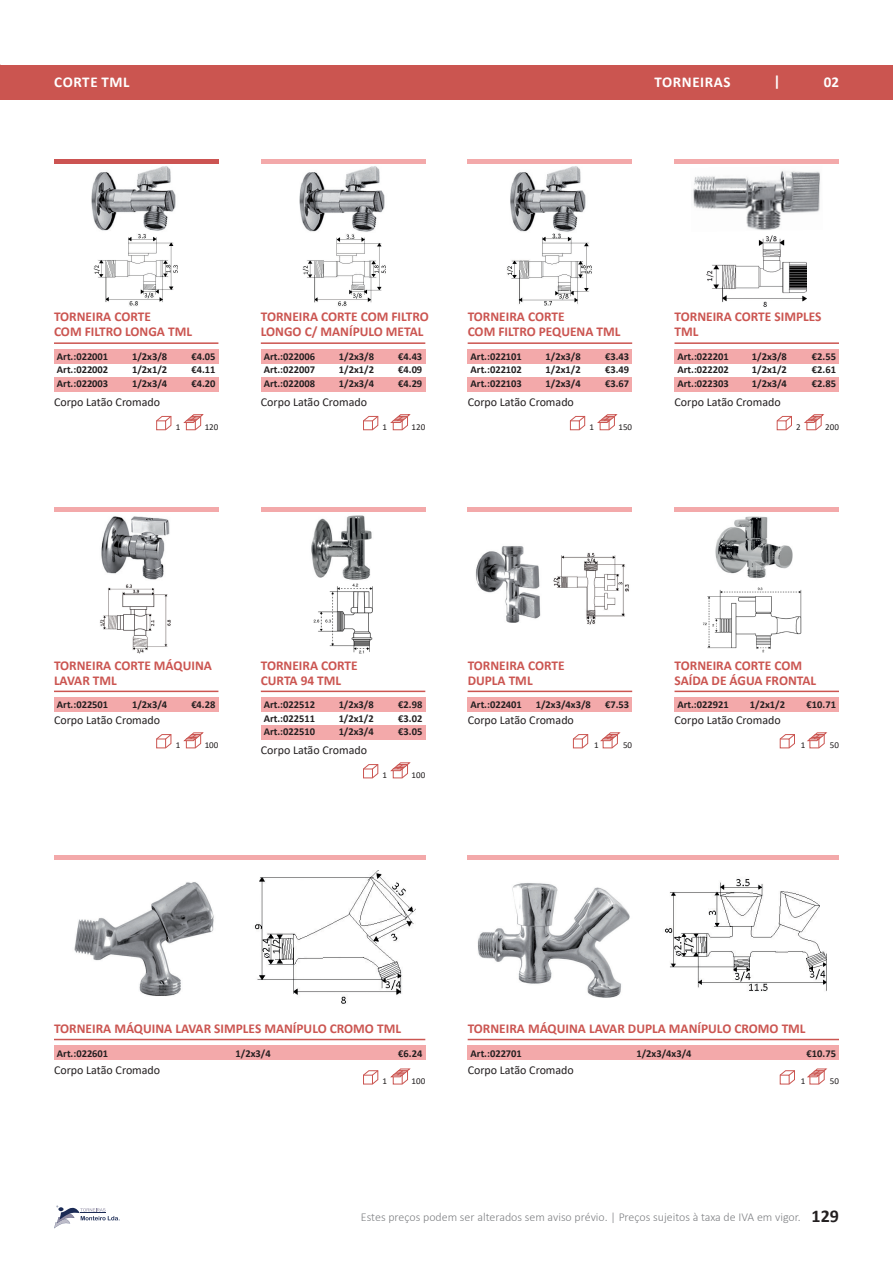
<style>
.page{position:relative;width:893px;height:1263px;background:#fff}
.page>*{position:absolute;margin:0;border:0;box-sizing:border-box;transform-origin:0 0}
.t1{font:700 15px "Calibri";letter-spacing:.04em;color:#fff}
.t2{font:700 13.5px/15px "Calibri";color:#cb5551}
.t3{font:12px "Calibri";color:#231f20}
.t4{font:300 12px "Calibri";color:#808285}
.t5{font:700 10.5px/13.5px "Calibri";color:#231f20;text-align:justify}
.t6{font:9px "Calibri";color:#231f20}
.s1{font-weight:700;font-size:18px;color:#231f20}
</style>
<div class="page">
<div style="left:0;top:65px;width:893px;height:34px;background:#cb5550"></div>
<svg style="left:54px;top:1205px;width:66px;height:23px"></svg>
<img style="left:665px;top:879px;width:161px;height:112px">
<img style="left:254px;top:870px;width:162px;height:134px">
<img style="left:700px;top:511px;width:113px;height:68px">
<img style="left:703px;top:587px;width:99px;height:66px">
<img style="left:475px;top:546px;width:66px;height:77px">
<img style="left:553px;top:552px;width:76px;height:73px">
<hr style="left:54px;top:342px;width:164px;height:2px;background:#cb5551">
<img style="left:91px;top:166px;width:87px;height:140px">
<hr style="left:261px;top:342px;width:164px;height:2px;background:#cb5551">
<img style="left:300px;top:166px;width:86px;height:140px">
<hr style="left:468px;top:342px;width:164px;height:2px;background:#cb5551">
<img style="left:510px;top:166px;width:76px;height:66px">
<img style="left:507px;top:233px;width:85px;height:73px">
<hr style="left:674px;top:342px;width:165px;height:2px;background:#cb5551">
<img style="left:693px;top:171px;width:127px;height:59px">
<img style="left:706px;top:235px;width:100px;height:72px">
<div style="left:54px;top:349px;width:164px;height:15px;background:#f3a9aa"></div>
<div style="left:54px;top:377px;width:164px;height:15px;background:#f3a9aa"></div>
<div style="left:261px;top:349px;width:164px;height:15px;background:#f3a9aa"></div>
<div style="left:261px;top:377px;width:164px;height:15px;background:#f3a9aa"></div>
<div style="left:468px;top:349px;width:164px;height:15px;background:#f3a9aa"></div>
<div style="left:468px;top:377px;width:164px;height:15px;background:#f3a9aa"></div>
<div style="left:674px;top:349px;width:165px;height:15px;background:#f3a9aa"></div>
<div style="left:674px;top:377px;width:165px;height:15px;background:#f3a9aa"></div>
<hr style="left:54px;top:691px;width:164px;height:1px;background:#cb5551">
<hr style="left:261px;top:691px;width:164px;height:1px;background:#cb5551">
<img style="left:99px;top:511px;width:71px;height:69px">
<img style="left:299px;top:511px;width:88px;height:69px">
<img style="left:99px;top:584px;width:72px;height:70px">
<img style="left:313px;top:583px;width:60px;height:71px">
<div style="left:54px;top:697px;width:164px;height:15px;background:#f3a9aa"></div>
<div style="left:261px;top:697px;width:164px;height:15px;background:#f3a9aa"></div>
<div style="left:261px;top:725px;width:164px;height:15px;background:#f3a9aa"></div>
<hr style="left:261px;top:507px;width:164px;height:4px;background:#f3a9aa">
<hr style="left:674px;top:507px;width:165px;height:4px;background:#f3a9aa">
<hr style="left:468px;top:691px;width:164px;height:1px;background:#cb5551">
<div style="left:468px;top:697px;width:164px;height:15px;background:#f3a9aa"></div>
<hr style="left:674px;top:691px;width:165px;height:1px;background:#cb5551">
<div style="left:674px;top:697px;width:165px;height:15px;background:#f3a9aa"></div>
<hr style="left:261px;top:159px;width:164px;height:4px;background:#f3a9aa">
<hr style="left:674px;top:159px;width:165px;height:4px;background:#f3a9aa">
<hr style="left:54px;top:1039px;width:371px;height:1px;background:#cb5551">
<hr style="left:468px;top:1039px;width:371px;height:1px;background:#cb5551">
<img style="left:74px;top:882px;width:140px;height:114px">
<img style="left:477px;top:883px;width:153px;height:115px">
<div style="left:54px;top:1045px;width:371px;height:15px;background:#f3a9aa"></div>
<div style="left:468px;top:1045px;width:371px;height:15px;background:#f3a9aa"></div>
<hr style="left:54px;top:159px;width:164px;height:4px;background:#cc5452">
<hr style="left:468px;top:159px;width:164px;height:4px;background:#f3a9aa">
<hr style="left:54px;top:507px;width:164px;height:4px;background:#f3a9aa">
<div style="left:54px;top:855px;width:371px;height:5px;background:#f3a9aa"></div>
<hr style="left:468px;top:507px;width:164px;height:4px;background:#f3a9aa">
<div style="left:468px;top:855px;width:371px;height:5px;background:#f3a9aa"></div>
<svg style="left:184px;top:414px;width:19px;height:16px"></svg>
<svg style="left:156px;top:416px;width:15px;height:14px"></svg>
<svg style="left:184px;top:732px;width:19px;height:16px"></svg>
<svg style="left:156px;top:734px;width:15px;height:14px"></svg>
<svg style="left:391px;top:414px;width:19px;height:16px"></svg>
<svg style="left:363px;top:416px;width:15px;height:14px"></svg>
<svg style="left:391px;top:762px;width:19px;height:16px"></svg>
<svg style="left:363px;top:764px;width:15px;height:14px"></svg>
<svg style="left:391px;top:1069px;width:19px;height:15px"></svg>
<svg style="left:363px;top:1070px;width:15px;height:14px"></svg>
<svg style="left:598px;top:414px;width:19px;height:16px"></svg>
<svg style="left:570px;top:416px;width:15px;height:14px"></svg>
<svg style="left:601px;top:732px;width:19px;height:16px"></svg>
<svg style="left:573px;top:734px;width:15px;height:14px"></svg>
<svg style="left:808px;top:732px;width:19px;height:16px"></svg>
<svg style="left:780px;top:734px;width:15px;height:14px"></svg>
<svg style="left:808px;top:1069px;width:19px;height:15px"></svg>
<svg style="left:780px;top:1070px;width:15px;height:14px"></svg>
<svg style="left:805px;top:414px;width:19px;height:16px"></svg>
<svg style="left:777px;top:416px;width:15px;height:14px"></svg>
<p class="t1" style="left:54px;top:71px;width:77px">CORTE TML</p>
<p class="t1" style="left:654px;top:71px;width:78px">TORNEIRAS</p>
<p class="t1" style="left:773px;top:71px;width:9px">|</p>
<p class="t1" style="left:824px;top:71px;width:17px">02</p>
<p class="t2" style="left:54px;top:309px;width:139px">TORNEIRA CORTE<br>COM FILTRO LONGA TML</p>
<p class="t2" style="left:261px;top:309px;width:170px">TORNEIRA CORTE COM FILTRO<br>LONGO C/ MANÍPULO METAL</p>
<p class="t2" style="left:468px;top:309px;width:154px">TORNEIRA CORTE<br>COM FILTRO PEQUENA TML</p>
<p class="t2" style="left:674px;top:309px;width:148px">TORNEIRA CORTE SIMPLES<br>TML</p>
<p class="t5" style="left:132px;top:349px;width:37px">1/2x3/8<br>1/2x1/2<br>1/2x3/4</p>
<p class="t5" style="left:57px;top:349px;width:53px">Art.:022001<br>Art.:022002<br>Art.:022003</p>
<p class="t5" style="left:191px;top:349px;width:26px">€4.05 €4.11 €4.20</p>
<p class="t5" style="left:339px;top:349px;width:37px">1/2x3/8<br>1/2x1/2<br>1/2x3/4</p>
<p class="t5" style="left:264px;top:349px;width:53px">Art.:022006<br>Art.:022007<br>Art.:022008</p>
<p class="t5" style="left:398px;top:349px;width:26px">€4.43 €4.09 €4.29</p>
<p class="t5" style="left:546px;top:349px;width:37px">1/2x3/8<br>1/2x1/2<br>1/2x3/4</p>
<p class="t5" style="left:677px;top:349px;width:53px">Art.:022201<br>Art.:022202<br>Art.:022303</p>
<p class="t5" style="left:812px;top:349px;width:26px">€2.55 €2.61 €2.85</p>
<p class="t5" style="left:752px;top:349px;width:37px">1/2x3/8<br>1/2x1/2<br>1/2x3/4</p>
<p class="t5" style="left:471px;top:349px;width:53px">Art.:022101<br>Art.:022102<br>Art.:022103</p>
<p class="t5" style="left:605px;top:349px;width:26px">€3.43 €3.49 €3.67</p>
<p class="t3" style="left:54px;top:394px;width:108px">Corpo Latão Cromado</p>
<p class="t3" style="left:674px;top:394px;width:108px">Corpo Latão Cromado</p>
<p class="t3" style="left:261px;top:394px;width:108px">Corpo Latão Cromado</p>
<p class="t3" style="left:468px;top:394px;width:108px">Corpo Latão Cromado</p>
<p class="t6" style="left:176px;top:421px;width:6px">1</p>
<p class="t6" style="left:205px;top:421px;width:15px">120</p>
<p class="t6" style="left:383px;top:421px;width:6px">1</p>
<p class="t6" style="left:412px;top:421px;width:15px">120</p>
<p class="t6" style="left:589px;top:421px;width:6px">1</p>
<p class="t6" style="left:618px;top:421px;width:15px">150</p>
<p class="t6" style="left:796px;top:421px;width:6px">2</p>
<p class="t6" style="left:825px;top:421px;width:15px">200</p>
<p class="t2" style="left:54px;top:657px;width:159px">TORNEIRA CORTE MÁQUINA<br>LAVAR TML</p>
<p class="t2" style="left:261px;top:657px;width:98px">TORNEIRA CORTE<br>CURTA 94 TML</p>
<p class="t3" style="left:54px;top:712px;width:108px">Corpo Latão Cromado</p>
<p class="t5" style="left:57px;top:698px;width:53px">Art.:022501</p>
<p class="t5" style="left:132px;top:698px;width:37px">1/2x3/4</p>
<p class="t5" style="left:191px;top:698px;width:26px">€4.28</p>
<p class="t5" style="left:339px;top:698px;width:37px">1/2x3/8<br>1/2x1/2<br>1/2x3/4</p>
<p class="t5" style="left:264px;top:698px;width:53px">Art.:022512<br>Art.:022511<br>Art.:022510</p>
<p class="t5" style="left:398px;top:698px;width:26px">€2.98 €3.02 €3.05</p>
<p class="t2" style="left:468px;top:657px;width:98px">TORNEIRA CORTE<br>DUPLA TML</p>
<p class="t3" style="left:468px;top:712px;width:108px">Corpo Latão Cromado</p>
<p class="t5" style="left:471px;top:698px;width:53px">Art.:022401</p>
<p class="t5" style="left:536px;top:698px;width:57px">1/2x3/4x3/8</p>
<p class="t5" style="left:605px;top:698px;width:26px">€7.53</p>
<p class="t2" style="left:674px;top:657px;width:143px">TORNEIRA CORTE COM<br>SAÍDA DE ÁGUA FRONTAL</p>
<p class="t3" style="left:674px;top:712px;width:108px">Corpo Latão Cromado</p>
<p class="t5" style="left:677px;top:698px;width:53px">Art.:022921</p>
<p class="t5" style="left:750px;top:698px;width:37px">1/2x1/2</p>
<p class="t5" style="left:807px;top:698px;width:31px">€10.71</p>
<p class="t6" style="left:176px;top:739px;width:6px">1</p>
<p class="t6" style="left:205px;top:739px;width:15px">100</p>
<p class="t3" style="left:261px;top:742px;width:108px">Corpo Latão Cromado</p>
<p class="t6" style="left:594px;top:739px;width:6px">1</p>
<p class="t6" style="left:623px;top:739px;width:11px">50</p>
<p class="t6" style="left:801px;top:739px;width:6px">1</p>
<p class="t6" style="left:830px;top:739px;width:11px">50</p>
<p class="t6" style="left:383px;top:769px;width:6px">1</p>
<p class="t6" style="left:412px;top:769px;width:15px">100</p>
<p class="t2" style="left:54px;top:1020px;width:348px">TORNEIRA MÁQUINA LAVAR SIMPLES MANÍPULO CROMO TML</p>
<p class="t2" style="left:468px;top:1020px;width:339px">TORNEIRA MÁQUINA LAVAR DUPLA MANÍPULO CROMO TML</p>
<p class="t5" style="left:57px;top:1046px;width:53px">Art.:022601</p>
<p class="t5" style="left:236px;top:1046px;width:37px">1/2x3/4</p>
<p class="t5" style="left:398px;top:1046px;width:26px">€6.24</p>
<p class="t5" style="left:471px;top:1046px;width:53px">Art.:022701</p>
<p class="t5" style="left:636px;top:1046px;width:57px">1/2x3/4x3/4</p>
<p class="t5" style="left:807px;top:1046px;width:31px">€10.75</p>
<p class="t3" style="left:54px;top:1061px;width:108px">Corpo Latão Cromado</p>
<p class="t3" style="left:468px;top:1061px;width:108px">Corpo Latão Cromado</p>
<p class="t6" style="left:383px;top:1075px;width:6px">1</p>
<p class="t6" style="left:412px;top:1075px;width:15px">100</p>
<p class="t6" style="left:801px;top:1075px;width:6px">1</p>
<p class="t6" style="left:830px;top:1075px;width:11px">50</p>
<p class="t4" style="left:361px;top:1209px;width:480px">Estes preços podem ser alterados sem aviso prévio. | Preços sujeitos à taxa de IVA em vigor. <span class="s1">129</span></p>
</div>
